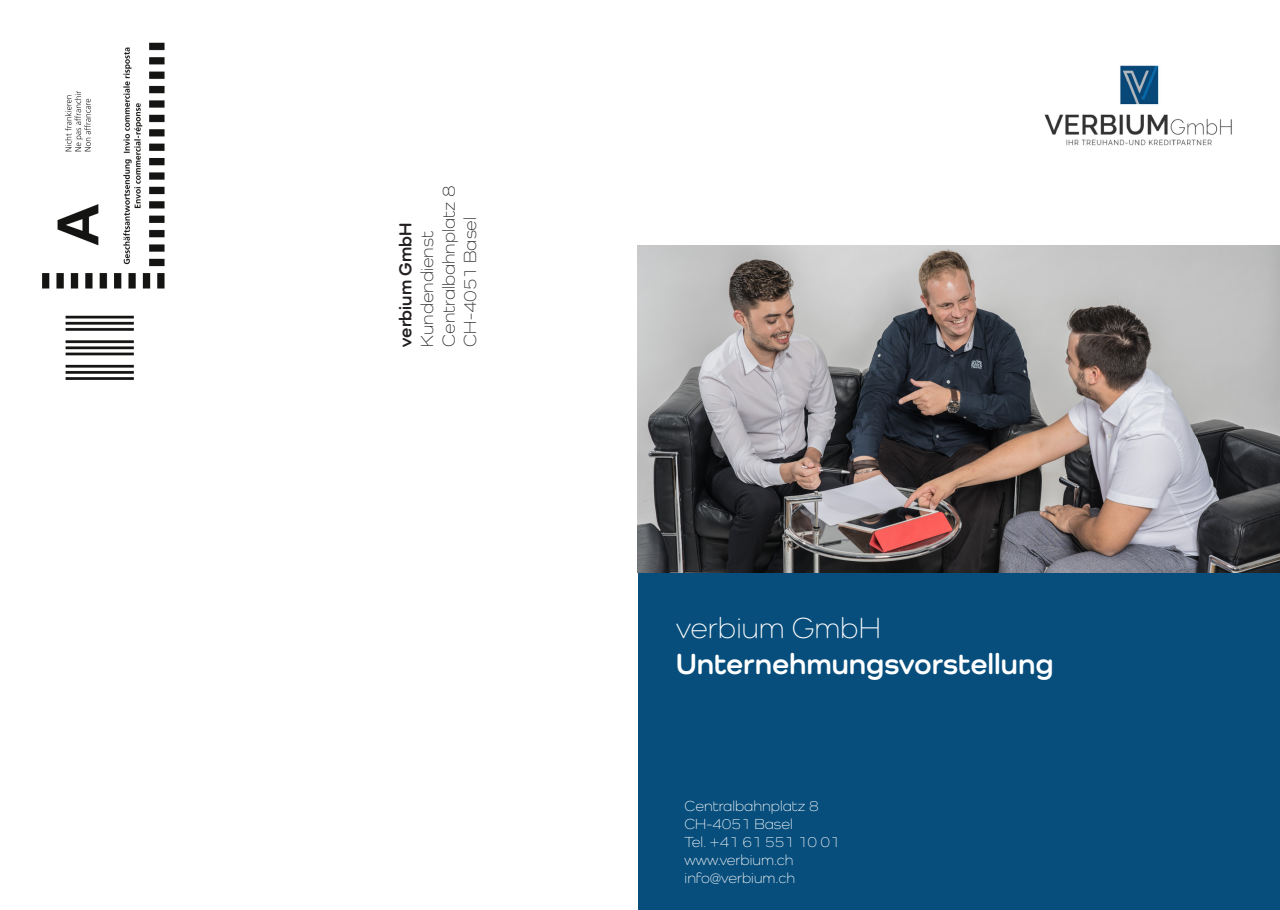
<style>
.page{position:relative;width:1280px;height:910px;background:#fff}
.page>*{position:absolute;margin:0;border:0;box-sizing:border-box;transform-origin:0 0}
.t1{font:700 30px "Como";color:#fff}
.t2{font:300 30px "Como";color:#fff}
.t3{font:300 18px "Como";color:#231f20}
.t4{font:700 18px "Como";color:#231f20}
.t5{font:300 15px "Como";color:#fff}
</style>
<div class="page">
<img style="left:1044px;top:65px;width:188px;height:81px">
<div style="left:639px;top:572px;width:641px;height:337px;background:#084e7c"></div>
<img style="left:638px;top:246px;width:642px;height:326px">
<img style="left:42px;top:42px;width:123px;height:338px">
<p class="t4" style="left:394px;top:347px;width:125px;rotate:-90deg">verbium GmbH</p>
<p class="t3" style="left:416px;top:347px;width:117px;rotate:-90deg">Kundendienst</p>
<p class="t3" style="left:438px;top:347px;width:162px;rotate:-90deg">Centralbahnplatz 8</p>
<p class="t3" style="left:460px;top:347px;width:131px;rotate:-90deg">CH-4051 Basel</p>
<p class="t2" style="left:676px;top:610px;width:206px">verbium GmbH</p>
<p class="t1" style="left:676px;top:645px;width:379px">Unternehmungsvorstellung</p>
<p class="t5" style="left:685px;top:797px;width:136px">Centralbahnplatz 8</p>
<p class="t5" style="left:685px;top:815px;width:110px">CH-4051 Basel</p>
<p class="t5" style="left:685px;top:833px;width:157px">Tel. +41 61 551 10 01</p>
<p class="t5" style="left:685px;top:851px;width:110px">www.verbium.ch</p>
<p class="t5" style="left:685px;top:869px;width:112px">info@verbium.ch</p>
</div>
